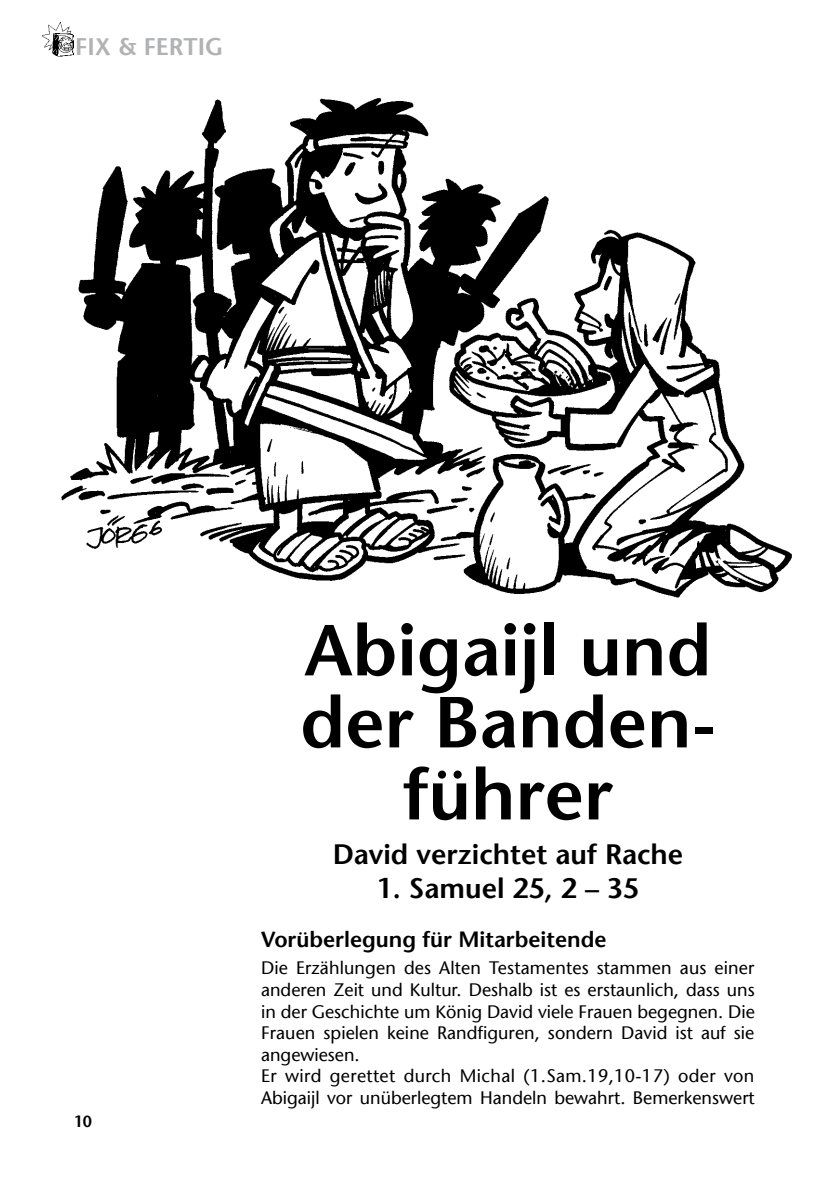
<style>
.page{position:relative;width:840px;height:1191px;background:#fff}
.page>*{position:absolute;margin:0;border:0;box-sizing:border-box;transform-origin:0 0}
.t1{font:600 72px/72px "Stone Sans";color:#000;text-align:center}
.t2{font:600 28px "Stone Sans";color:#000}
.t3{font:600 24px "Stone Sans";color:#b1b2b4}
.t4{font:600 22px "Stone Sans";color:#000}
.t5{font:18px/21.6px "Stone Sans";color:#000}
.t6{font:600 16px "Stone Sans";color:#000}
</style>
<div class="page">
<img style="left:42px;top:22px;width:32px;height:35px">
<img style="left:61px;top:98px;width:731px;height:500px">
<h3 class="t3" style="left:75px;top:33px;width:135px">Fix &amp; Fertig</h3>
<p class="t6" style="left:74px;top:1112px;width:20px">10</p>
<h1 class="t1" style="left:300px;top:614px;width:416px">Abigaijl und der Banden&shy;führer</h1>
<h2 class="t2" style="left:332px;top:837px;width:352px">David verzichtet auf Rache</h2>
<h2 class="t2" style="left:376px;top:871px;width:264px">1. Samuel 25, 2 – 35</h2>
<p class="t4" style="left:261px;top:926px;width:347px">Vorüberlegung für Mitarbeitende</p>
<p class="t5" style="left:261px;top:957px;width:495px">Die Erzählungen des Alten Testamentes stammen aus einer anderen Zeit und Kultur. Deshalb ist es erstaunlich, dass uns in der Geschichte um König David viele Frauen begegnen. Die Frauen spielen keine Randfiguren, sondern David ist auf sie angewiesen.<br>Er wird gerettet durch Michal (1.Sam.19,10-17) oder von Abigaijl vor unüberlegtem Handeln bewahrt. Bemerkenswert</p>
</div>
